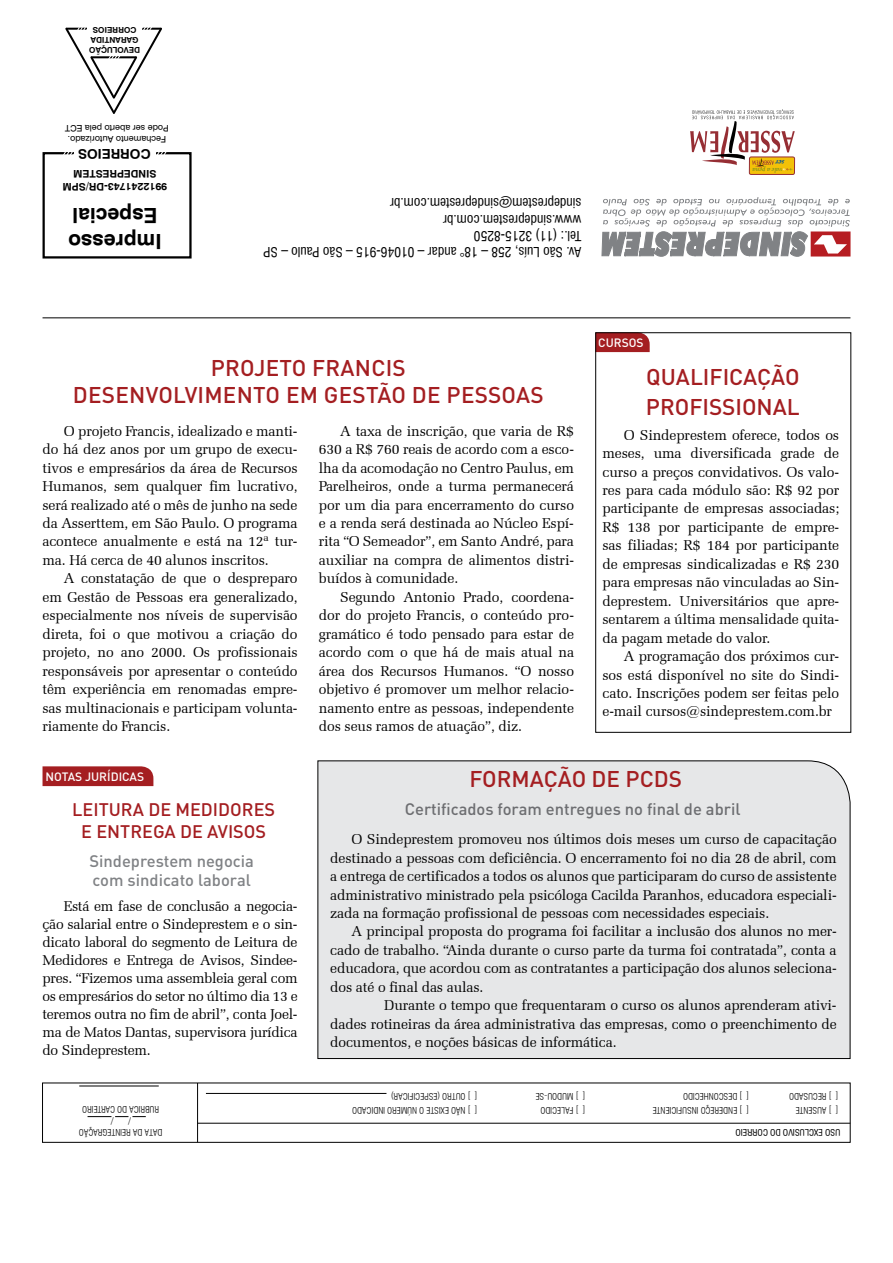
<style>
.page{position:relative;width:893px;height:1263px;background:#fff}
.page>*{position:absolute;margin:0;border:0;box-sizing:border-box;transform-origin:0 0}
.t1{font:500 22.5px/27px "DIN";letter-spacing:.01em;color:#a41e21}
.t2{font:700 21px/25.2px "Swiss 721 BT";color:#000}
.t3{font:500 18px/22.5px "DIN";color:#a41e21}
.t4{font:500 16.5px "DIN";color:#6d6e71}
.t5{font:500 16.5px/19.8px "DIN";letter-spacing:-.005em;color:#808285}
.t6{font:14.25px/18.5px "Zapf Elliptical 711 BT";letter-spacing:-.01em;color:#000;text-align:justify}
.t7{font:condensed 13.5px/16.2px "Swiss 721 BT";color:#000}
.t8{font:700 13.5px "Swiss 721 BT";color:#000}
.t9{font:500 12px "DIN";color:#fff}
.t10{font:700 10.5px/12.6px "Swiss 721 BT";color:#000;text-align:center}
.t11{font:300 condensed 9px/11.9px "Swiss 721 BT";color:#000}
.t12{font:9px/10.8px "Swiss 721 BT";color:#000}
.t13{font:condensed 9px "Swiss 721 BT";color:#000}
.t14{font:700 8.1px/9.8px "Swiss 721 BT";color:#000}
.t15{font:italic 700 7.95px "Minion Pro";color:#005397}
.t16{font:italic 500 6.75px "Minion Pro";letter-spacing:-.005em;color:#6a8a22}
.t17{font:3.45px "Wingdings";color:#6a8a22}
.s1{color:#962e34}
.s2{color:#fff}
</style>
<div class="page">
<div style="left:317px;top:760px;width:534px;height:299px;background:#e6e7e8"></div>
<svg style="left:601px;top:197px;width:249px;height:60px"></svg>
<svg style="left:65px;top:27px;width:97px;height:87px"></svg>
<div style="left:43px;top:152px;width:149px;height:106px;background:#fff;border:2px solid #000"></div>
<svg style="left:156px;top:152px;width:12px;height:3px"></svg>
<div style="left:74px;top:145px;width:82px;height:11px;background:#fff"></div>
<svg style="left:61px;top:152px;width:13px;height:3px"></svg>
<hr style="left:43px;top:317px;width:807px;height:1px;background:#000">
<hr style="left:206px;top:1093px;width:180px;height:1px;background:#000">
<div style="left:42px;top:1082px;width:809px;height:61px;border:1px solid #000"></div>
<hr style="left:197px;top:1083px;width:1px;height:59px;background:#000">
<svg style="left:88px;top:1116px;width:58px;height:1px"></svg>
<hr style="left:79px;top:1086px;width:80px;height:1px;background:#000">
<hr style="left:198px;top:1123px;width:652px;height:1px;background:#000">
<div style="left:43px;top:766px;width:110px;height:20px;background:#a41e21"></div>
<svg style="left:597px;top:334px;width:53px;height:18px"></svg>
<div style="left:595px;top:332px;width:256px;height:401px;border:1px solid #000"></div>
<div style="left:749px;top:157px;width:46px;height:17px;background:#f3c108;border-radius:2px"></div>
<div style="left:749px;top:157px;width:46px;height:18px;border:1px solid #962e34;border-radius:2px"></div>
<svg style="left:690px;top:109px;width:105px;height:59px"></svg>
<p class="t14" style="left:136px;top:35px;width:45px;rotate:-180deg">CORREIOS</p>
<p class="t14" style="left:140px;top:55px;width:52px;rotate:-180deg">DEVOLUÇÃO<br>GARANTIDA</p>
<p class="t12" style="left:169px;top:145px;width:105px;rotate:-180deg">Fechamento Autorizado.<br>Pode ser aberto pela ECT</p>
<p class="t8" style="left:151px;top:162px;width:74px;rotate:-180deg">CORREIOS</p>
<p class="t10" style="left:167px;top:193px;width:106px;rotate:-180deg">9912241743-DR/SPM<br>SINDEPRESTEM</p>
<h2 class="t2" style="left:162px;top:254px;width:95px;rotate:-180deg">Impresso<br>Especial</h2>
<p class="t7" style="left:582px;top:260px;width:320px;rotate:-180deg">Av. São Luís, 258 – 18° andar – 01046-915 – São Paulo – SP Tel.: (11) 3215-8250<br>www.sindeprestem.com.br sindeprestem@sindeprestem.com.br</p>
<p class="t15" style="left:785px;top:169px;width:11px;rotate:-180deg">ser</p>
<p class="t16" style="left:783px;top:175px;width:32px;rotate:-180deg">vale a pena</p>
<p class="t17" style="left:793px;top:172px;width:12px;rotate:-180deg">→<span class="s1">→</span><span class="s2">→</span></p>
<h1 class="t1" style="left:73px;top:353px;width:472px;text-indent:298px">CIS<br>D esenvolvim ento em Gestão de Pessoas</h1>
<p class="t6" style="left:43px;top:421px;width:257px;text-indent:21px">O projeto Francis, idealizado e manti&shy;do há dez anos por um grupo de execu&shy;tivos e empresários da área de Recursos Humanos, sem qualquer fim lucrativo, será realizado até o mês de junho na sede da Asserttem, em São Paulo. O programa acontece anualmente e está na 12ª tur&shy;ma. Há cerca de 40 alunos inscritos.</p>
<p class="t6" style="left:43px;top:569px;width:257px;text-indent:21px">A constatação de que o despreparo em Gestão de Pessoas era generalizado, especialmente nos níveis de supervisão direta, foi o que motivou a criação do projeto, no ano 2000. Os profissionais responsáveis por apresentar o conteúdo têm experiência em renomadas empre&shy;sas multinacionais e participam volunta&shy;riamente do Francis.</p>
<h1 class="t1" style="left:211px;top:353px;width:29px">PROJE</h1>
<h1 class="t1" style="left:279px;top:353px;width:61px">TO FRAN</h1>
<p class="t6" style="left:319px;top:422px;width:257px;text-indent:21px">A taxa de inscrição, que varia de R$ 630 a R$ 760 reais de acordo com a esco&shy;lha da acomodação no Centro Paulus, em Parelheiros, onde a turma permanecerá por um dia para encerramento do curso e a renda será destinada ao Núcleo Espí&shy;rita “O Semeador”, em Santo André, para auxiliar na compra de alimentos distri&shy;buídos à comunidade.</p>
<p class="t6" style="left:319px;top:588px;width:257px;text-indent:21px">Segundo Antonio Prado, coordena&shy;dor do projeto Francis, o conteúdo pro&shy;gramático é todo pensado para estar de acordo com o que há de mais atual na área dos Recursos Humanos. “O nosso objetivo é promover um melhor relacio&shy;namento entre as pessoas, independente dos seus ramos de atuação”, diz.</p>
<p class="t9" style="left:598px;top:335px;width:47px">cu rsos</p>
<h1 class="t1" style="left:646px;top:361px;width:152px;line-height:30px">QUALI FI CAÇÃO<br>PROFISSIONAL</h1>
<p class="t6" style="left:602px;top:425px;width:238px;text-indent:21px">O Sindeprestem oferece, todos os meses, uma diversificada grade de curso a preços convidativos. Os valo&shy;res para cada módulo são: R$ 92 por participante de empresas associadas; R$ 138 por participante de empre&shy;sas filiadas; R$ 184 por participante de empresas sindicalizadas e R$ 230 para empresas não vinculadas ao Sin&shy;deprestem. Universitários que apre&shy;sentarem a última mensalidade quita&shy;da pagam metade do valor.</p>
<p class="t6" style="left:602px;top:647px;width:238px;text-indent:21px">A programação dos próximos cur&shy;sos está disponível no site do Sindi&shy;cato. Inscrições podem ser feitas pelo e-mail cursos@sindeprestem.com.br</p>
<p class="t9" style="left:45px;top:769px;width:93px">NOTAS JURÍDI CAS</p>
<p class="t3" style="left:81px;top:797px;width:137px;text-indent:-9px">LEITURA DE MEDIDORES<br>EENTREGADE AVISOS</p>
<p class="t5" style="left:90px;top:850px;width:166px">Sindeprestem negocia com sindicato laboral</p>
<p class="t6" style="left:43px;top:896px;width:257px;line-height:18px;text-indent:21px">Está em fase de conclusão a negocia&shy;ção salarial entre o Sindeprestem e o sin&shy;dicato laboral do segmento de Leitura de Medidores e Entrega de Avisos, Sindee&shy;pres. “Fizemos uma assembleia geral com os empresários do setor no último dia 13 e teremos outra no fim de abril”, conta Joel&shy;ma de Matos Dantas, supervisora jurídica do Sindeprestem.</p>
<p class="t11" style="left:159px;top:1127px;width:78px;text-indent:46px;rotate:-180deg">/<br>RUBRICA DO CARTEIRO</p>
<p class="t11" style="left:131px;top:1127px;width:4px;rotate:-180deg">/</p>
<h1 class="t1" style="left:470px;top:764px;width:198px">FOR MAÇÃO DE PCDS</h1>
<p class="t4" style="left:405px;top:799px;width:337px">Certificados foram entregues no final de abril</p>
<p class="t6" style="left:330px;top:830px;width:508px;text-indent:21px">O Sindeprestem promoveu nos últimos dois meses um curso de capacitação destinado a pessoas com deficiência. O encerramento foi no dia 28 de abril, com a entrega de certificados a todos os alunos que participaram do curso de assistente administrativo ministrado pela psicóloga Cacilda Paranhos, educadora especiali&shy;zada na formação profissional de pessoas com necessidades especiais.</p>
<p class="t6" style="left:330px;top:922px;width:508px;text-indent:21px">A principal proposta do programa foi facilitar a inclusão dos alunos no mer&shy;cado de trabalho. “Ainda durante o curso parte da turma foi contratada”, conta a educadora, que acordou com as contratantes a participação dos alunos seleciona&shy;dos até o final das aulas.</p>
<p class="t6" style="left:330px;top:996px;width:508px;text-indent:54px">Durante o tempo que frequentaram o curso os alunos aprenderam ativi&shy;dades rotineiras da área administrativa das empresas, como o preenchimento de documentos, e noções básicas de informática.</p>
<p class="t11" style="left:394px;top:1103px;width:4px;rotate:-180deg">)</p>
<p class="t11" style="left:440px;top:1103px;width:8px;rotate:-180deg">especificar(</p>
<p class="t11" style="left:477px;top:1103px;width:18px;rotate:-180deg">[ ]outro</p>
<p class="t11" style="left:547px;top:1103px;width:8px;rotate:-180deg">se-</p>
<p class="t11" style="left:585px;top:1103px;width:18px;rotate:-180deg">[ ]mudou</p>
<p class="t11" style="left:749px;top:1103px;width:68px;rotate:-180deg">[ ] DESCONHECIDO</p>
<p class="t11" style="left:838px;top:1103px;width:51px;rotate:-180deg">[ ] RECUSADO</p>
<p class="t11" style="left:477px;top:1116px;width:127px;rotate:-180deg">[ ] NÃO EXISTE O NÚMERO INDICADO</p>
<p class="t11" style="left:585px;top:1116px;width:46px;rotate:-180deg">[ ] FALECIDO</p>
<p class="t11" style="left:749px;top:1116px;width:98px;rotate:-180deg">[ ] ENDEREÇO INSUFICIENTE</p>
<p class="t11" style="left:838px;top:1116px;width:44px;rotate:-180deg">[ ] AUSENTE</p>
<p class="t11" style="left:163px;top:1138px;width:85px;rotate:-180deg">DATA DA REINTEGRAÇÃO</p>
<p class="t13" style="left:840px;top:1138px;width:106px;rotate:-180deg">USO EXCLUSIVO DO CORREIO</p>
</div>
